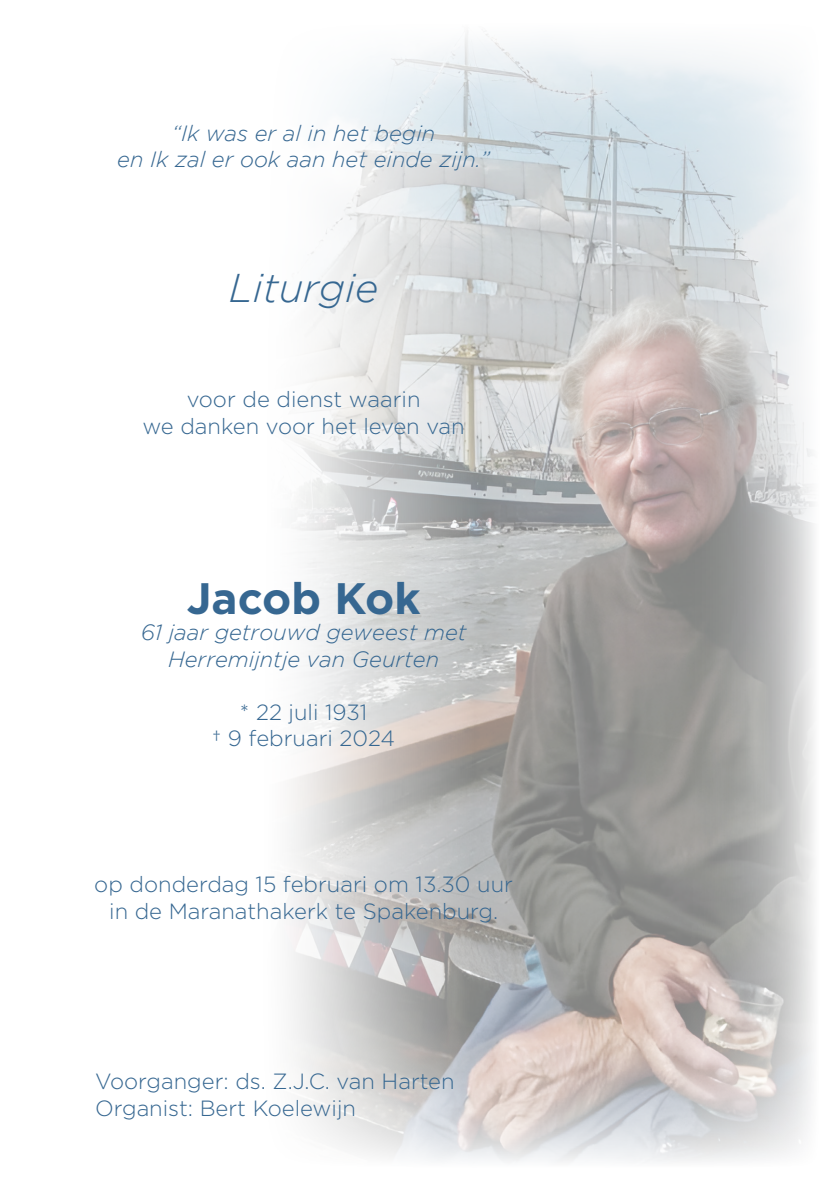
<style>
.page{position:relative;width:840px;height:1191px;background:#fff}
.page>*{position:absolute;margin:0;border:0;box-sizing:border-box;transform-origin:0 0}
.t1{font:700 44px "Gotham";color:#366791}
.t2{font:italic 300 40px "Gotham";color:#366791}
.t3{font:300 22px/26.4px "Gotham";color:#366791;text-align:center}
.t4{font:italic 300 22px/26.4px "Gotham";color:#366791;text-align:center}
</style>
<div class="page">
<img style="left:290px;top:32px;width:524px;height:1130px">
<p class="t4" style="left:117px;top:120px;width:374px">“Ik was er al in het begin<br>en Ik zal er ook aan het einde zijn.”</p>
<h2 class="t2" style="left:229px;top:266px;width:151px">Liturgie</h2>
<p class="t3" style="left:142px;top:386px;width:323px">voor de dienst waarin<br>we danken voor het leven van</p>
<h1 class="t1" style="left:187px;top:573px;width:235px">Jacob Kok</h1>
<p class="t4" style="left:141px;top:619px;width:327px">61 jaar getrouwd geweest met<br>Herremijntje van Geurten</p>
<p class="t3" style="left:212px;top:698px;width:184px">* 22 juli 1931<br>† 9 februari 2024</p>
<p class="t3" style="left:94px;top:871px;width:420px">op donderdag 15 februari om 13.30 uur in de Maranathakerk te Spakenburg.</p>
<p class="t3" style="left:95px;top:1068px;width:361px;text-align:left">Voorganger: ds. Z.J.C. van Harten<br>Organist: Bert Koelewijn</p>
</div>
